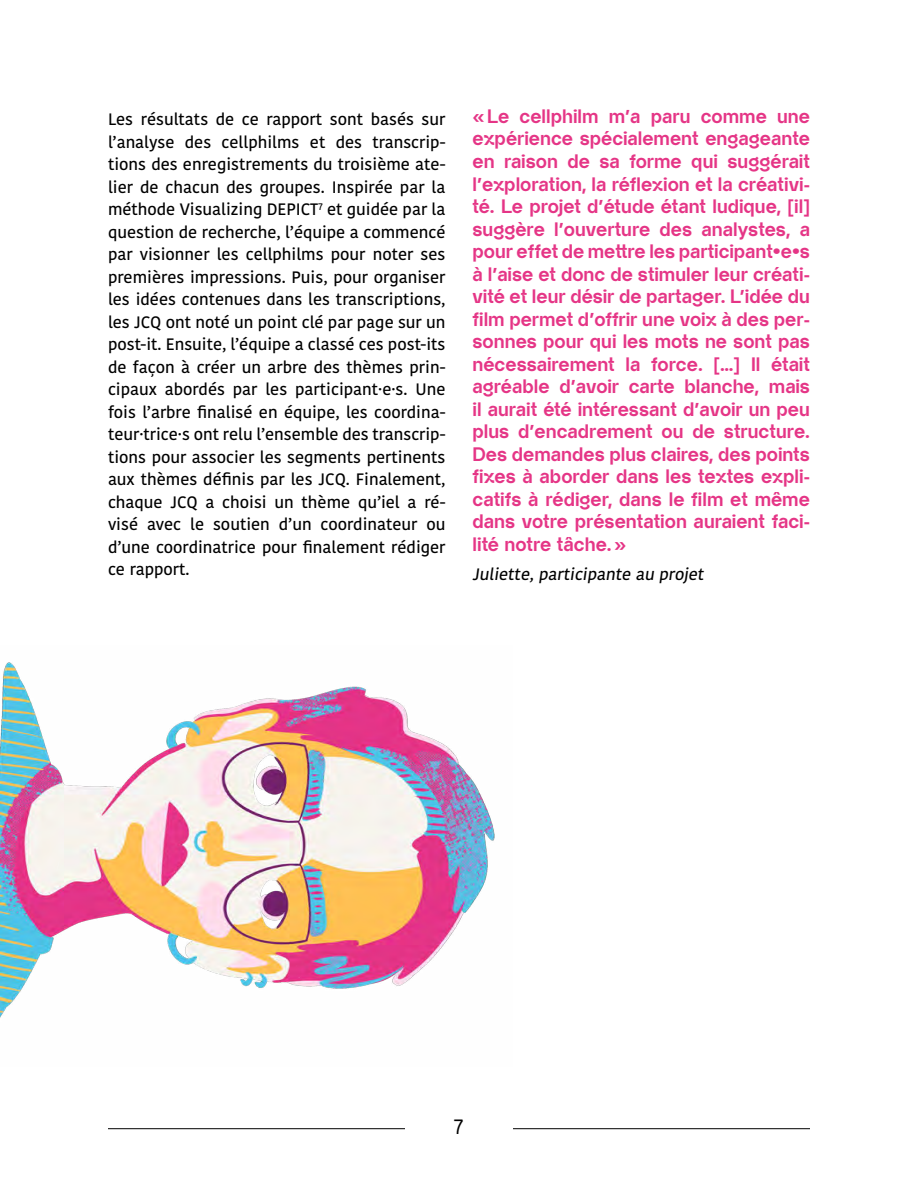
<style>
.page{position:relative;width:918px;height:1188px;background:#fff}
.page>*{position:absolute;margin:0;border:0;box-sizing:border-box;transform-origin:0 0}
.t1{font:21px "Kohinoor Bangla";color:#000}
.t2{font:700 19.5px/22.5px "Almarena Display";color:#e53586;text-align:justify}
.t3{font:500 16.5px/22.5px "Kohinoor Bangla";color:#000;text-align:justify}
</style>
<div class="page">
<hr style="left:108px;top:1128px;width:297px;height:1px;background:#000">
<hr style="left:513px;top:1128px;width:297px;height:1px;background:#000">
<img style="left:0;top:662px;width:495px;height:356px">
<p class="t3" style="left:108px;top:108px;width:339px">Les résultats de ce rapport sont basés sur l’analyse des cellphilms et des transcrip&shy;tions des enregistrements du troisième ate&shy;lier de chacun des groupes. Inspirée par la méthode Visualizing DEPICT<sup>7</sup> et guidée par la question de recherche, l’équipe a commencé par visionner les cellphilms pour noter ses premières impressions. Puis, pour organiser les idées contenues dans les transcriptions, les JCQ ont noté un point clé par page sur un post-it. Ensuite, l’équipe a classé ces post-its de façon à créer un arbre des thèmes prin&shy;cipaux abordés par les participant·e·s. Une fois l’arbre finalisé en équipe, les coordina&shy;teur·trice·s ont relu l’ensemble des transcrip&shy;tions pour associer les segments pertinents aux thèmes définis par les JCQ. Finalement, chaque JCQ a choisi un thème qu’iel a ré&shy;visé avec le soutien d’un coordinateur ou d’une coordinatrice pour finalement rédiger ce rapport.</p>
<p class="t2" style="left:472px;top:104px;width:339px">«Le cellphilm m’a paru comme une expérience spécialement engageante en raison de sa forme qui suggérait l’exploration, la réflexion et la créativi&shy;té. Le projet d’étude étant ludique, [il] suggère l’ouverture des analystes, a pour effet de mettre les participant·e·s à l’aise et donc de stimuler leur créati&shy;vité et leur désir de partager. L’idée du film permet d’offrir une voix à des per&shy;sonnes pour qui les mots ne sont pas nécessairement la force. […] Il était agréable d’avoir carte blanche, mais il aurait été intéressant d’avoir un peu plus d’encadrement ou de structure.<br>Des demandes plus claires, des points fixes à aborder dans les textes expli&shy;catifs à rédiger, dans le film et même dans votre présentation auraient faci&shy;lité notre tâche.»</p>
<p class="t3" style="left:472px;top:562px;width:236px">Juliette, participante au projet</p>
<p class="t1" style="left:454px;top:1111px;width:11px">7</p>
</div>
